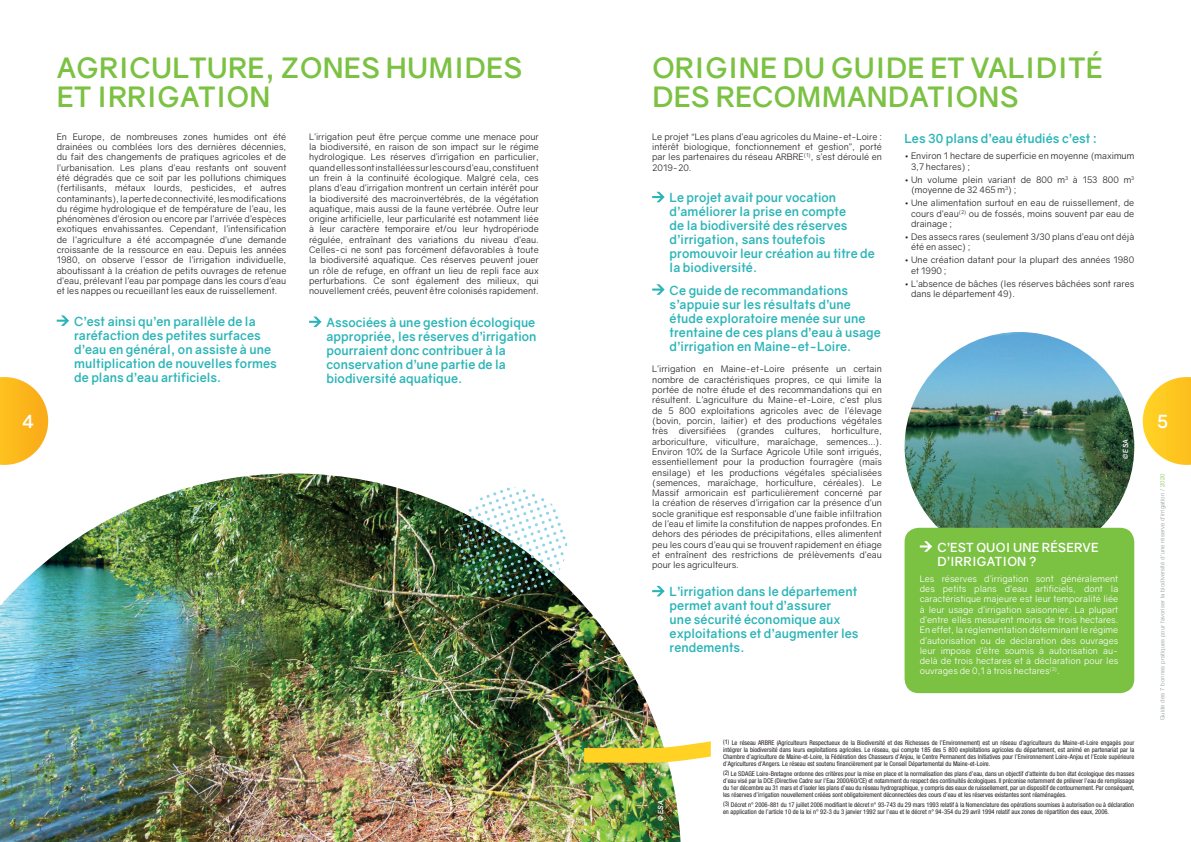
<style>
.page{position:relative;width:1191px;height:842px;background:#fff}
.page>*{position:absolute;margin:0;border:0;box-sizing:border-box;transform-origin:0 0}
.t1{font:700 28px/29px "Gravity";letter-spacing:.01em;color:#7bc142}
.t2{font:700 18px "Gravity";color:#fff}
.t3{font:700 12.5px/14px "Gravity";letter-spacing:.005em;color:#2cb5b8}
.t4{font:700 12.5px/14px "Gravity";letter-spacing:.015em;color:#fff}
.t5{font:9px/10.3px "Gravity";color:#231f20;text-align:justify}
.t6{font:9px/10.3px "Gravity";color:#fff;text-align:justify}
.t7{font:italic 700 7px "Gravity";color:#fff}
.t8{font:condensed 6.5px/7px "Helvetica Neue LT Pro";color:#231f20;text-align:justify}
.t9{font:300 6px "Helvetica Neue";letter-spacing:.02em;color:#8f9898}
.s1{color:#7bc142}
</style>
<div class="page">
<svg style="left:57px;top:315px;width:12px;height:11px"></svg>
<svg style="left:309px;top:317px;width:12px;height:10px"></svg>
<svg style="left:652px;top:192px;width:12px;height:10px"></svg>
<svg style="left:652px;top:284px;width:12px;height:11px"></svg>
<img style="left:0;top:473px;width:680px;height:369px">
<svg style="left:584px;top:741px;width:127px;height:22px;background:#e5cd47"></svg>
<img style="left:458px;top:488px;width:109px;height:108px">
<img style="left:904px;top:332px;width:230px;height:206px">
<div style="left:904px;top:528px;width:230px;height:165px;background:#7bc142;border-radius:14px"></div>
<svg style="left:919px;top:541px;width:13px;height:11px"></svg>
<svg style="left:1142px;top:377px;width:49px;height:88px"></svg>
<svg style="left:0;top:377px;width:48px;height:88px"></svg>
<h1 class="t1" style="left:652px;top:53px;width:452px">ORIGINE DU GUIDE ET VALIDITÉ<br>DES RECOMMANDATIONS</h1>
<p class="t5" style="left:652px;top:131px;width:231px">Le projet “Les plans d’eau agricoles du Maine-et-Loire : intérêt biologique, fonctionnement et gestion”, porté par les partenaires du réseau ARBRE<sup>(1)</sup>, s’est déroulé en 2019-20.</p>
<h3 class="t3" style="left:669px;top:191px;width:207px">Le projet avait pour vocation d’améliorer la prise en compte<br>de la biodiversité des réserves d’irrigation, sans toutefois promouvoir leur création au titre de la biodiversité.</h3>
<h3 class="t3" style="left:669px;top:283px;width:213px">Ce guide de recommandations s’appuie sur les résultats d’une étude exploratoire menée sur une trentaine de ces plans d’eau à usage d’irrigation en Maine-et-Loire.</h3>
<p class="t5" style="left:652px;top:364px;width:231px">L’irrigation en Maine-et-Loire présente un certain nombre de caractéristiques propres, ce qui limite la portée de notre étude et des recommandations qui en résultent. L’agriculture du Maine-et-Loire, c’est plus de 5 800 exploitations agricoles avec de l’élevage (bovin, porcin, laitier) et des productions végétales très diversifiées (grandes cultures, horticulture, arboriculture, viticulture, maraîchage, semences...).<br>Environ 10% de la Surface Agricole Utile sont irrigués, essentiellement pour la production fourragère (maïs ensilage) et les productions végétales spécialisées (semences, maraîchage, horticulture, céréales). Le Massif armoricain est particulièrement concerné par la création de réserves d’irrigation car la présence d’un socle granitique est responsable d’une faible infiltration de l’eau et limite la constitution de nappes profondes. En dehors des périodes de précipitations, elles alimentent peu les cours d’eau qui se trouvent rapidement en étiage et entraînent des restrictions de prélèvements d’eau pour les agriculteurs.</p>
<h3 class="t3" style="left:669px;top:585px;width:190px">L’irrigation dans le département permet avant tout d’assurer<br>une sécurité économique aux exploitations et d’augmenter les rendements.</h3>
<h1 class="t1" style="left:57px;top:53px;width:467px">AGRICULTURE, ZONES HUMIDES<br>ET IRRIGATION</h1>
<p class="t5" style="left:57px;top:131px;width:231px">En Europe, de nombreuses zones humides ont été drainées ou comblées lors des dernières décennies, du fait des changements de pratiques agricoles et de l’urbanisation. Les plans d’eau restants ont souvent été dégradés que ce soit par les pollutions chimiques (fertilisants, métaux lourds, pesticides, et autres contaminants), la perte de connectivité, les modifications du régime hydrologique et de température de l’eau, les phénomènes d’érosion ou encore par l’arrivée d’espèces exotiques envahissantes. Cependant, l’intensification de l’agriculture a été accompagnée d’une demande croissante de la ressource en eau. Depuis les années 1980, on observe l’essor de l’irrigation individuelle, aboutissant à la création de petits ouvrages de retenue d’eau, prélevant l’eau par pompage dans les cours d’eau et les nappes ou recueillant les eaux de ruissellement.</p>
<h3 class="t3" style="left:74px;top:314px;width:204px">C’est ainsi qu’en parallèle de la raréfaction des petites surfaces d’eau en général, on assiste à une multiplication de nouvelles formes de plans d’eau artificiels.</h3>
<p class="t5" style="left:309px;top:131px;width:231px">L’irrigation peut être perçue comme une menace pour la biodiversité, en raison de son impact sur le régime hydrologique. Les réserves d’irrigation en particulier, quand elles sont installées sur les cours d’eau, constituent un frein à la continuité écologique. Malgré cela, ces plans d’eau d’irrigation montrent un certain intérêt pour la biodiversité des macroinvertébrés, de la végétation aquatique, mais aussi de la faune vertébrée. Outre leur origine artificielle, leur particularité est notamment liée à leur caractère temporaire et/ou leur hydropériode régulée, entraînant des variations du niveau d’eau.<br>Celles-ci ne sont pas forcément défavorables à toute la biodiversité aquatique. Ces réserves peuvent jouer un rôle de refuge, en offrant un lieu de repli face aux perturbations. Ce sont également des milieux, qui nouvellement créés, peuvent être colonisés rapidement.</p>
<h3 class="t3" style="left:326px;top:316px;width:211px">Associées à une gestion écologique appropriée, les réserves d’irrigation pourraient donc contribuer à la conservation d’une partie de la biodiversité aquatique.</h3>
<h3 class="t3" style="left:904px;top:132px;width:194px">Les 30 plans d’eau étudiés c’est :</h3>
<p class="t5" style="left:911px;top:151px;width:225px;text-indent:-6px">• Environ 1 hectare de superficie en moyenne (maximum<br>3,7 hectares) ;</p>
<p class="t5" style="left:911px;top:174px;width:225px;text-indent:-6px">• Un volume plein variant de 800 m<sup>3</sup> à 153 800 m<sup>3 </sup>(moyenne de 32 465 m<sup>3</sup>) ;</p>
<p class="t5" style="left:911px;top:198px;width:225px;text-indent:-6px">• Une alimentation surtout en eau de ruissellement, de cours d’eau<sup>(2)</sup> ou de fossés, moins souvent par eau de drainage ;</p>
<p class="t5" style="left:911px;top:232px;width:225px;text-indent:-6px">• Des assecs rares (seulement 3/30 plans d’eau ont déjà été en assec) ;</p>
<p class="t5" style="left:911px;top:255px;width:225px;text-indent:-6px">• Une création datant pour la plupart des années 1980 et 1990 ;</p>
<p class="t5" style="left:911px;top:279px;width:225px;text-indent:-6px">• L’absence de bâches (les réserves bâchées sont rares dans le département 49).</p>
<h2 class="t2" style="left:22px;top:410px;width:14px">4</h2>
<h2 class="t2" style="left:1157px;top:410px;width:13px">5</h2>
<p class="t7" style="left:1121px;top:459px;width:22px;rotate:-90deg">© ESA</p>
<p class="t9" style="left:1157px;top:720px;width:248px;rotate:-90deg">Guide des 7 bonnes pratiques pour favoriser la biodiversité d’une réserve d’irrigation / <span class="s1">2020</span></p>
<h3 class="t4" style="left:937px;top:540px;width:163px">C’EST QUOI UNE RÉSERVE<br>D’IRRIGATION ?</h3>
<p class="t6" style="left:919px;top:573px;width:200px">Les réserves d’irrigation sont généralement des petits plans d’eau artificiels, dont la caractéristique majeure est leur temporalité liée à leur usage d’irrigation saisonnier. La plupart d’entre elles mesurent moins de trois hectares.<br>En effet, la réglementation déterminant le régime d’autorisation ou de déclaration des ouvrages leur impose d’être soumis à autorisation au&shy;delà de trois hectares et à déclaration pour les ouvrages de 0,1 à trois hectares<sup>(3)</sup>.</p>
<p class="t7" style="left:656px;top:821px;width:22px;rotate:-90deg">© ESA</p>
<p class="t8" style="left:723px;top:739px;width:413px">(1) Le réseau ARBRE (Agriculteurs Respectueux de la Biodiversité et des Richesses de l’Environnement) est un réseau d’agriculteurs du Maine-et-Loire engagés pour intégrer la biodiversité dans leurs exploitations agricoles. Le réseau, qui compte 185 des 5 800 exploitations agricoles du département, est animé en partenariat par la Chambre d’agriculture de Maine-et-Loire, la Fédération des Chasseurs d’Anjou, le Centre Permanent des Initiatives pour l’Environnement Loire-Anjou et l’Ecole supérieure d’Agricultures d’Angers. Le réseau est soutenu financièrement par le Conseil Départemental du Maine-et-Loire.</p>
<p class="t8" style="left:723px;top:770px;width:413px">(2) Le SDAGE Loire-Bretagne ordonne des critères pour la mise en place et la normalisation des plans d’eau, dans un objectif d’atteinte du bon état écologique des masses d’eau visé par la DCE (Directive Cadre sur l’Eau 2000/60/CE) et notamment du respect des continuités écologiques. Il préconise notamment de prélever l’eau de remplissage du 1er décembre au 31 mars et d’isoler les plans d’eau du réseau hydrographique, y compris des eaux de ruissellement, par un dispositif de contournement. Par conséquent, les réserves d’irrigation nouvellement créées sont obligatoirement déconnectées des cours d’eau et les réserves existantes sont réaménagées.</p>
<p class="t8" style="left:723px;top:801px;width:412px">(3) Décret n° 2006-881 du 17 juillet 2006 modifiant le décret n° 93-743 du 29 mars 1993 relatif à la Nomenclature des opérations soumises à autorisation ou à déclaration en application de l’article 10 de la loi n° 92-3 du 3 janvier 1992 sur l’eau et le décret n° 94-354 du 29 avril 1994 relatif aux zones de répartition des eaux, 2006.</p>
</div>
